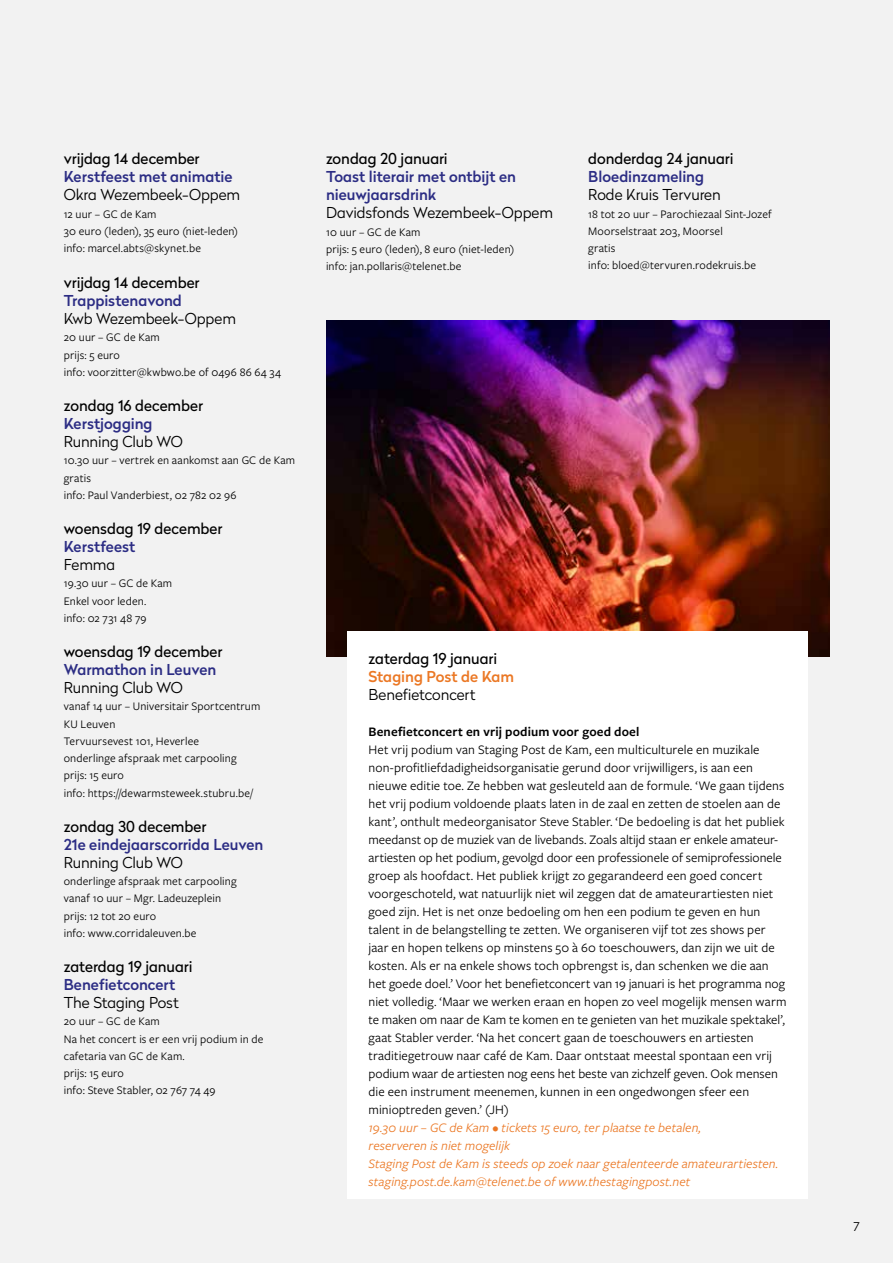
<style>
.page{position:relative;width:893px;height:1263px;background:#f2f2f2}
.page>*{position:absolute;margin:0;border:0;box-sizing:border-box;transform-origin:0 0}
.t1{font:500 15px/18px "Radikal";color:#2c2d84}
.t2{font:15px "Radikal";color:#000}
.t3{font:300 15px "Radikal";letter-spacing:-.005em;color:#000}
.t4{font:500 15px "Radikal";letter-spacing:-.005em;color:#eb7825}
.t5{font:13.5px/18px "Freight Sans Pro";letter-spacing:.005em;color:#000}
.t6{font:italic 13.5px/18px "Freight Sans Pro";letter-spacing:.005em;color:#eb7825}
.t7{font:600 13.5px "Freight Sans Pro";letter-spacing:.01em;color:#000}
.t8{font:12px/17.2px "Freight Sans Pro";letter-spacing:.01em;color:#000}
.t9{font:300 12px "Radikal";color:#000}
</style>
<div class="page">
<img style="left:326px;top:321px;width:503px;height:335px">
<div style="left:347px;top:631px;width:461px;height:568px;background:#fff"></div>
<p class="t2" style="left:64px;top:148px;width:137px">vrijdag 14 december</p>
<p class="t1" style="left:64px;top:168px;width:170px">Kerstfeest met animatie</p>
<p class="t3" style="left:64px;top:184px;width:178px">Okra Wezembeek-Oppem</p>
<p class="t8" style="left:64px;top:205px;width:176px">12 uur – GC de Kam<br>30 euro (leden), 35 euro (niet-leden) info: marcel.abts@skynet.be</p>
<p class="t2" style="left:64px;top:272px;width:137px">vrijdag 14 december</p>
<p class="t1" style="left:64px;top:291px;width:120px">Trappistenavond</p>
<p class="t3" style="left:64px;top:308px;width:174px">Kwb Wezembeek-Oppem</p>
<p class="t8" style="left:64px;top:328px;width:219px">20 uur – GC de Kam<br>prijs: 5 euro<br>info: voorzitter@kwbwo.be of 0496 86 64 34</p>
<p class="t2" style="left:64px;top:395px;width:141px">zondag 16 december</p>
<p class="t1" style="left:64px;top:414px;width:90px">Kerstjogging</p>
<p class="t3" style="left:64px;top:431px;width:121px">Running Club WO</p>
<p class="t8" style="left:64px;top:451px;width:233px">10.30 uur – vertrek en aankomst aan GC de Kam gratis<br>info: Paul Vanderbiest, 02 782 02 96</p>
<p class="t2" style="left:64px;top:518px;width:160px">woensdag 19 december</p>
<p class="t1" style="left:64px;top:537px;width:73px">Kerstfeest</p>
<p class="t3" style="left:64px;top:554px;width:53px">Femma</p>
<p class="t8" style="left:64px;top:574px;width:110px">19.30 uur – GC de Kam<br>Enkel voor leden.<br>info: 02 731 48 79</p>
<p class="t2" style="left:64px;top:641px;width:160px">woensdag 19 december</p>
<p class="t1" style="left:64px;top:660px;width:154px">Warmathon in Leuven</p>
<p class="t3" style="left:64px;top:677px;width:121px">Running Club WO</p>
<p class="t8" style="left:64px;top:697px;width:198px">vanaf 14 uur – Universitair Sportcentrum<br>KU Leuven<br>Tervuursevest 101, Heverlee<br>onderlinge afspraak met carpooling prijs: 15 euro<br>info: https://dewarmsteweek.stubru.be/</p>
<p class="t2" style="left:64px;top:816px;width:144px">zondag 30 december</p>
<p class="t1" style="left:64px;top:835px;width:201px">21e eindejaarscorrida Leuven</p>
<p class="t3" style="left:64px;top:852px;width:121px">Running Club WO</p>
<p class="t8" style="left:64px;top:872px;width:174px">onderlinge afspraak met carpooling vanaf 10 uur – Mgr. Ladeuzeplein prijs: 12 tot 20 euro<br>info: www.corridaleuven.be</p>
<p class="t2" style="left:64px;top:956px;width:130px">zaterdag 19 januari</p>
<p class="t1" style="left:64px;top:975px;width:113px">Benefietconcert</p>
<p class="t3" style="left:64px;top:992px;width:117px">The Staging Post</p>
<p class="t8" style="left:64px;top:1012px;width:201px">20 uur – GC de Kam<br>Na het concert is er een vrij podium in de cafetaria van GC de Kam.<br>prijs: 15 euro<br>info: Steve Stabler, 02 767 74 49</p>
<p class="t2" style="left:326px;top:148px;width:123px">zondag 20 januari</p>
<p class="t1" style="left:326px;top:168px;width:191px">Toast literair met ontbijt en nieuwjaarsdrink</p>
<p class="t3" style="left:326px;top:202px;width:229px">Davidsfonds Wezembeek-Oppem</p>
<p class="t8" style="left:326px;top:223px;width:190px">10 uur – GC de Kam<br>prijs: 5 euro (leden), 8 euro (niet-leden) info: jan.pollaris@telenet.be</p>
<p class="t2" style="left:588px;top:148px;width:147px">donderdag 24 januari</p>
<p class="t1" style="left:588px;top:168px;width:117px">Bloedinzameling</p>
<p class="t3" style="left:588px;top:184px;width:134px">Rode Kruis Tervuren</p>
<p class="t8" style="left:588px;top:205px;width:185px">18 tot 20 uur – Parochiezaal Sint-Jozef<br>Moorselstraat 203, Moorsel<br>gratis<br>info: bloed@tervuren.rodekruis.be</p>
<p class="t2" style="left:369px;top:648px;width:130px">zaterdag 19 januari</p>
<p class="t4" style="left:369px;top:666px;width:147px">Staging Post de Kam</p>
<p class="t3" style="left:369px;top:684px;width:109px">Benefietconcert</p>
<p class="t7" style="left:369px;top:722px;width:272px">Benefietconcert en vrij podium voor goed doel</p>
<p class="t5" style="left:369px;top:740px;width:419px">Het vrij podium van Staging Post de Kam, een multiculturele en muzikale non-profitliefdadigheidsorganisatie gerund door vrijwilligers, is aan een nieuwe editie toe. Ze hebben wat gesleuteld aan de formule. ‘We gaan tijdens het vrij podium voldoende plaats laten in de zaal en zetten de stoelen aan de kant’, onthult medeorganisator Steve Stabler. ‘De bedoeling is dat het publiek meedanst op de muziek van de livebands. Zoals altijd staan er enkele amateur&shy;artiesten op het podium, gevolgd door een professionele of semiprofessionele groep als hoofdact. Het publiek krijgt zo gegarandeerd een goed concert voorgeschoteld, wat natuurlijk niet wil zeggen dat de amateurartiesten niet goed zijn. Het is net onze bedoeling om hen een podium te geven en hun talent in de belangstelling te zetten. We organiseren vijf tot zes shows per jaar en hopen telkens op minstens 50 à 60 toeschouwers, dan zijn we uit de kosten. Als er na enkele shows toch opbrengst is, dan schenken we die aan het goede doel.’ Voor het benefietconcert van 19 januari is het programma nog niet volledig. ‘Maar we werken eraan en hopen zo veel mogelijk mensen warm te maken om naar de Kam te komen en te genieten van het muzikale spektakel’, gaat Stabler verder. ‘Na het concert gaan de toeschouwers en artiesten traditiegetrouw naar café de Kam. Daar ontstaat meestal spontaan een vrij podium waar de artiesten nog eens het beste van zichzelf geven. Ook mensen die een instrument meenemen, kunnen in een ongedwongen sfeer een minioptreden geven.’ (JH)</p>
<p class="t6" style="left:369px;top:1118px;width:411px">19.30 uur – GC de Kam • tickets 15 euro, ter plaatse te betalen,<br>reserveren is niet mogelijk<br>Staging Post de Kam is steeds op zoek naar getalenteerde amateurartiesten. staging.post.de.kam@telenet.be of www.thestagingpost.net</p>
<p class="t9" style="left:854px;top:1218px;width:8px">7</p>
</div>
